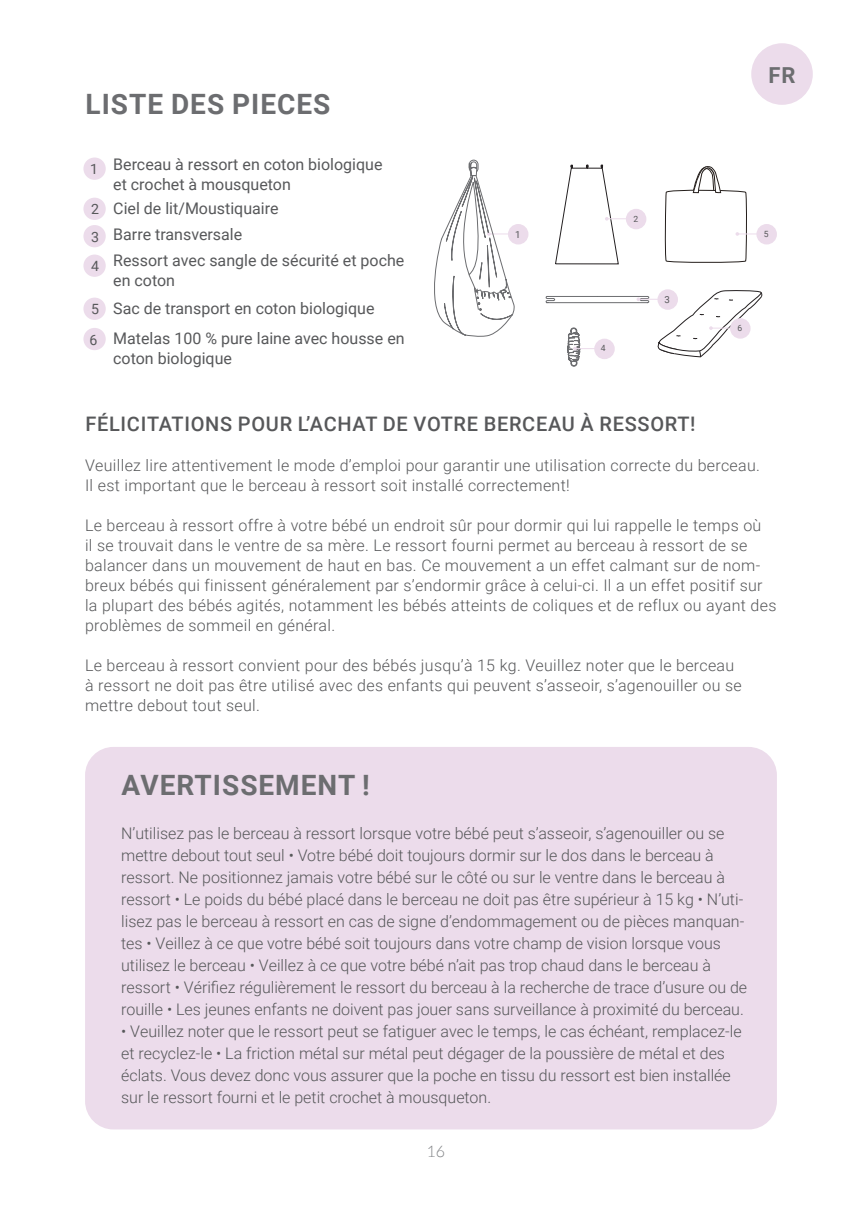
<style>
.page{position:relative;width:862px;height:1214px;background:#fff}
.page>*{position:absolute;margin:0;border:0;box-sizing:border-box;transform-origin:0 0}
.t1{font:700 28px "Roboto";letter-spacing:.035em;color:#6c6d70}
.t2{font:700 22px "Roboto";color:#6c6d70}
.t3{font:500 20px "Roboto";letter-spacing:.035em;color:#57585a}
.t4{font:300 16px/22px "Roboto";color:#57585a}
.t5{font:300 16px/20px "Roboto";letter-spacing:.02em;color:#57585a}
.t6{font:16px/20px "Roboto";color:#57585a}
.t7{font:300 16px "Lato";color:#808285}
.t8{font:14.2px/27.4px "Roboto";color:#57585a}
.t9{font:9.6px "Roboto";color:#57585a}
.t10{font:8.6px "Roboto";color:#57585a}
</style>
<div class="page">
<div style="left:83px;top:157px;width:23px;height:23px;background:#ecdceb;border-radius:50%"></div>
<div style="left:83px;top:198px;width:23px;height:22px;background:#ecdceb;border-radius:50%"></div>
<div style="left:83px;top:225px;width:23px;height:22px;background:#ecdceb;border-radius:50%"></div>
<div style="left:83px;top:254px;width:23px;height:23px;background:#ecdceb;border-radius:50%"></div>
<div style="left:751px;top:43px;width:62px;height:62px;background:#ecdceb;border-radius:50%"></div>
<div style="left:83px;top:297px;width:23px;height:23px;background:#ecdceb;border-radius:50%"></div>
<div style="left:83px;top:328px;width:23px;height:22px;background:#ecdceb;border-radius:50%"></div>
<div style="left:85px;top:746px;width:692px;height:383px;background:#ecdceb;border-radius:28px"></div>
<div style="left:509px;top:225px;width:18px;height:18px;background:#ecdceb;border-radius:50%"></div>
<div style="left:508px;top:224px;width:20px;height:20px;border:2px solid #ecdceb;border-radius:50%"></div>
<svg style="left:434px;top:160px;width:81px;height:177px"></svg>
<div style="left:627px;top:210px;width:18px;height:18px;background:#ecdceb;border-radius:50%"></div>
<div style="left:626px;top:209px;width:20px;height:20px;border:2px solid #ecdceb;border-radius:50%"></div>
<svg style="left:555px;top:164px;width:75px;height:100px"></svg>
<div style="left:657px;top:289px;width:21px;height:21px;border:2px solid #ecdceb;border-radius:50%"></div>
<div style="left:757px;top:225px;width:19px;height:18px;background:#ecdceb;border-radius:50%"></div>
<div style="left:756px;top:224px;width:21px;height:20px;border:2px solid #ecdceb;border-radius:50%"></div>
<svg style="left:664px;top:166px;width:96px;height:97px"></svg>
<svg style="left:545px;top:290px;width:217px;height:76px"></svg>
<h1 class="t1" style="left:86px;top:85px;width:246px">LISTE DES PIECES</h1>
<p class="t8" style="left:90px;top:155px;width:9px">1</p>
<p class="t8" style="left:91px;top:195px;width:9px">2<br>3</p>
<p class="t8" style="left:91px;top:252px;width:9px">4</p>
<p class="t8" style="left:89px;top:294px;width:11px;line-height:30.2px">5<br>6</p>
<p class="t6" style="left:113px;top:154px;width:271px">Berceau à ressort en coton biologique et crochet à mousqueton</p>
<p class="t6" style="left:113px;top:195px;width:293px;line-height:26px">Ciel de lit/Moustiquaire<br>Barre transversale<br>Ressort avec sangle de sécurité et poche</p>
<p class="t6" style="left:113px;top:266px;width:263px;line-height:28px">en coton<br>Sac de transport en coton biologique</p>
<p class="t6" style="left:113px;top:328px;width:293px">Matelas 100 % pure laine avec housse en coton biologique</p>
<p class="t9" style="left:515px;top:228px;width:7px">1</p>
<p class="t10" style="left:633px;top:212px;width:6px">2</p>
<p class="t10" style="left:600px;top:342px;width:6px">4</p>
<p class="t9" style="left:664px;top:293px;width:7px">3</p>
<h2 class="t2" style="left:768px;top:59px;width:28px">FR</h2>
<p class="t10" style="left:764px;top:228px;width:6px">5</p>
<p class="t10" style="left:737px;top:322px;width:6px">6</p>
<p class="t3" style="left:85px;top:410px;width:611px">FÉLICITATIONS POUR L’ACHAT DE VOTRE BERCEAU À RESSORT!</p>
<p class="t5" style="left:85px;top:455px;width:676px">Veuillez lire attentivement le mode d’emploi pour garantir une utilisation correcte du berceau.<br>Il est important que le berceau à ressort soit installé correctement!</p>
<p class="t5" style="left:85px;top:515px;width:693px">Le berceau à ressort offre à votre bébé un endroit sûr pour dormir qui lui rappelle le temps où<br>il se trouvait dans le ventre de sa mère. Le ressort fourni permet au berceau à ressort de se balancer dans un mouvement de haut en bas. Ce mouvement a un effet calmant sur de nom&shy;breux bébés qui finissent généralement par s’endormir grâce à celui-ci. Il a un effet positif sur la plupart des bébés agités, notamment les bébés atteints de coliques et de reflux ou ayant des problèmes de sommeil en général.</p>
<p class="t5" style="left:85px;top:655px;width:658px">Le berceau à ressort convient pour des bébés jusqu’à 15 kg. Veuillez noter que le berceau à ressort ne doit pas être utilisé avec des enfants qui peuvent s’asseoir, s’agenouiller ou se mettre debout tout seul.</p>
<h1 class="t1" style="left:122px;top:765px;width:250px">AVERTISSEMENT !</h1>
<p class="t4" style="left:121px;top:821px;width:627px">N’utilisez pas le berceau à ressort lorsque votre bébé peut s’asseoir, s’agenouiller ou se mettre debout tout seul • Votre bébé doit toujours dormir sur le dos dans le berceau à ressort. Ne positionnez jamais votre bébé sur le côté ou sur le ventre dans le berceau à ressort • Le poids du bébé placé dans le berceau ne doit pas être supérieur à 15 kg • N’uti&shy;lisez pas le berceau à ressort en cas de signe d’endommagement ou de pièces manquan&shy;tes • Veillez à ce que votre bébé soit toujours dans votre champ de vision lorsque vous utilisez le berceau • Veillez à ce que votre bébé n’ait pas trop chaud dans le berceau à ressort • Vérifiez régulièrement le ressort du berceau à la recherche de trace d’usure ou de rouille • Les jeunes enfants ne doivent pas jouer sans surveillance à proximité du berceau.</p>
<p class="t4" style="left:121px;top:1019px;width:622px">• Veuillez noter que le ressort peut se fatiguer avec le temps, le cas échéant, remplacez-le et recyclez-le • La friction métal sur métal peut dégager de la poussière de métal et des éclats. Vous devez donc vous assurer que la poche en tissu du ressort est bien installée sur le ressort fourni et le petit crochet à mousqueton.</p>
<p class="t7" style="left:426px;top:1141px;width:20px">16</p>
</div>
